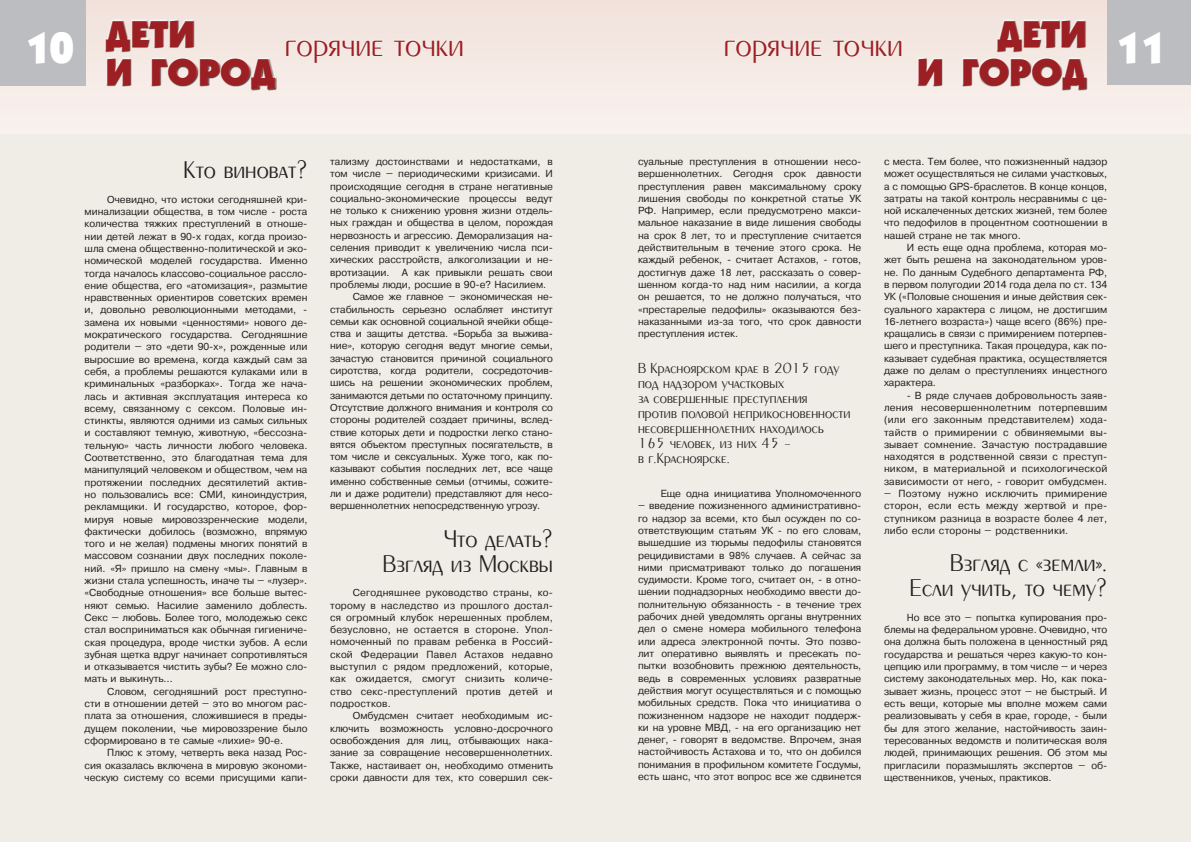
<style>
.page{position:relative;width:1191px;height:842px;background:#f7ede7}
.page>*{position:absolute;margin:0;border:0;box-sizing:border-box;transform-origin:0 0}
.t1{font:900 44.2px "Kabel CTT";color:#fff}
.t2{font:900 37.5px/37.8px "Kabel CTT";color:#9c2023;text-align:right}
.t3{font:300 33.7px "Penta";color:#9c2023}
.ПОДЗАГ{font:300 25px/25px "Penta";color:#231f20;text-align:right}
.ПОДЗАГ-2{font:300 15px/15px "Penta";color:#231f20}
.ОСНОВНОЙ{font:10px/12.3px "Pragmatica Plain";color:#231f20;text-align:justify}
</style>
<div class="page">
<div style="left:0;top:0;width:85px;height:85px;background:#bcbdc0"></div>
<div style="left:1107px;top:0;width:84px;height:84px;background:#bcbdc0"></div>
<div style="left:284px;top:38px;width:181px;height:27px;background:#f5e9e4"></div>
<div style="left:105px;top:20px;width:172px;height:70px;background:#231f20;opacity:.75"></div>
<div style="left:723px;top:38px;width:180px;height:27px;background:#f5e9e4"></div>
<div style="left:917px;top:20px;width:170px;height:70px;background:#231f20;opacity:.75"></div>
<div style="left:0;top:135px;width:1191px;height:707px;background:#efede6"></div>
<h2 class="t2" style="left:105px;top:14px;width:91px">ДЕТИ</h2>
<h2 class="t2" style="left:916px;top:14px;width:172px">ДЕТИ<br>И ГОРОД</h2>
<h1 class="t1" style="left:26px;top:21px;width:49px">10</h1>
<h1 class="t1" style="left:1116px;top:21px;width:51px">11</h1>
<h3 class="t3" style="left:285px;top:29px;width:181px">горячие точки</h3>
<h3 class="t3" style="left:724px;top:29px;width:181px">горячие точки</h3>
<h2 class="t2" style="left:105px;top:52px;width:172px">И ГОРОД</h2>
<p class="ПОДЗАГ" style="left:184px;top:158px;width:125px">Кто виноват?</p>
<p class="ОСНОВНОЙ" style="left:85px;top:193px;width:224px;text-indent:23px">Очевидно, что истоки сегодняшней кри&shy;минализации общества, в том числе - роста количества тяжких преступлений в отноше&shy;нии детей лежат в 90-х годах, когда произо&shy;шла смена общественно-политической и эко&shy;номической моделей государства. Именно тогда началось классово-социальное рассло&shy;ение общества, его «атомизация», размытие нравственных ориентиров советских времен и, довольно революционными методами, - замена их новыми «ценностями» нового де&shy;мократического государства. Сегодняшние родители – это «дети 90-х», рожденные или выросшие во времена, когда каждый сам за себя, а проблемы решаются кулаками или в криминальных «разборках». Тогда же нача&shy;лась и активная эксплуатация интереса ко всему, связанному с сексом. Половые ин&shy;стинкты, являются одними из самых сильных и составляют темную, животную, «бессозна&shy;тельную» часть личности любого человека.<br>Соответственно, это благодатная тема для манипуляций человеком и обществом, чем на протяжении последних десятилетий актив&shy;но пользовались все: СМИ, киноиндустрия, рекламщики. И государство, которое, фор&shy;мируя новые мировоззренческие модели, фактически добилось (возможно, впрямую того и не желая) подмены многих понятий в массовом сознании двух последних поколе&shy;ний. «Я» пришло на смену «мы». Главным в жизни стала успешность, иначе ты – «лузер». «Свободные отношения» все больше вытес&shy;няют семью. Насилие заменило доблесть.<br>Секс – любовь. Более того, молодежью секс стал восприниматься как обычная гигиениче&shy;ская процедура, вроде чистки зубов. А если зубная щетка вдруг начинает сопротивляться и отказывается чистить зубы? Ее можно сло&shy;мать и выкинуть…</p>
<p class="ОСНОВНОЙ" style="left:85px;top:685px;width:224px;text-indent:23px">Словом, сегодняшний рост преступно&shy;сти в отношении детей – это во многом рас&shy;плата за отношения, сложившиеся в преды&shy;дущем поколении, чье мировоззрение было сформировано в те самые «лихие» 90-е.</p>
<p class="ОСНОВНОЙ" style="left:85px;top:747px;width:224px;text-indent:23px">Плюс к этому, четверть века назад Рос&shy;сия оказалась включена в мировую экономи&shy;ческую систему со всеми присущими капи-</p>
<p class="ОСНОВНОЙ" style="left:330px;top:155px;width:224px">тализму достоинствами и недостатками, в том числе – периодическими кризисами. И происходящие сегодня в стране негативные социально-экономические процессы ведут не только к снижению уровня жизни отдель&shy;ных граждан и общества в целом, порождая нервозность и агрессию. Деморализация на&shy;селения приводит к увеличению числа пси&shy;хических расстройств, алкоголизации и не&shy;вротизации. А как привыкли решать свои проблемы люди, росшие в 90-е? Насилием.</p>
<p class="ОСНОВНОЙ" style="left:330px;top:291px;width:224px;text-indent:23px">Самое же главное – экономическая не&shy;стабильность серьезно ослабляет институт семьи как основной социальной ячейки обще&shy;ства и защиты детства. «Борьба за выжива&shy;ние», которую сегодня ведут многие семьи, зачастую становится причиной социального сиротства, когда родители, сосредоточив&shy;шись на решении экономических проблем, занимаются детьми по остаточному принципу.<br>Отсутствие должного внимания и контроля со стороны родителей создает причины, вслед&shy;ствие которых дети и подростки легко стано&shy;вятся объектом преступных посягательств, в том числе и сексуальных. Хуже того, как по&shy;казывают события последних лет, все чаще именно собственные семьи (отчимы, сожите&shy;ли и даже родители) представляют для несо&shy;вершеннолетних непосредственную угрозу.</p>
<p class="ПОДЗАГ" style="left:383px;top:527px;width:172px">Что делать?<br>Взгляд из Москвы</p>
<p class="ОСНОВНОЙ" style="left:330px;top:587px;width:224px;text-indent:23px">Сегодняшнее руководство страны, ко&shy;торому в наследство из прошлого достал&shy;ся огромный клубок нерешенных проблем, безусловно, не остается в стороне. Упол&shy;номоченный по правам ребенка в Россий&shy;ской Федерации Павел Астахов недавно выступил с рядом предложений, которые, как ожидается, смогут снизить количе&shy;ство секс-преступлений против детей и подростков.</p>
<p class="ОСНОВНОЙ" style="left:330px;top:710px;width:224px;text-indent:23px">Омбудсмен считает необходимым ис&shy;ключить возможность условно-досрочного освобождения для лиц, отбывающих нака&shy;зание за совращение несовершеннолетних.<br>Также, настаивает он, необходимо отменить сроки давности для тех, кто совершил сек-</p>
<p class="ОСНОВНОЙ" style="left:638px;top:155px;width:225px">суальные преступления в отношении несо&shy;вершеннолетних. Сегодня срок давности преступления равен максимальному сроку лишения свободы по конкретной статье УК РФ. Например, если предусмотрено макси&shy;мальное наказание в виде лишения свободы на срок 8 лет, то и преступление считается действительным в течение этого срока. Не каждый ребенок, - считает Астахов, - готов, достигнув даже 18 лет, рассказать о совер&shy;шенном когда-то над ним насилии, а когда он решается, то не должно получаться, что «престарелые педофилы» оказываются без&shy;наказанными из-за того, что срок давности преступления истек.</p>
<p class="ПОДЗАГ-2" style="left:638px;top:361px;width:214px">В Красноярском крае в 2015 году под надзором участковых<br>за совершенные преступления<br>против половой неприкосновенности несовершеннолетних находилось<br>165 человек, из них 45 –<br>в г.Красноярске.</p>
<p class="ОСНОВНОЙ" style="left:660px;top:488px;width:202px">Еще одна инициатива Уполномоченного</p>
<p class="ОСНОВНОЙ" style="left:638px;top:500px;width:225px">– введение пожизненного административно&shy;го надзор за всеми, кто был осужден по со&shy;ответствующим статьям УК - по его словам, вышедшие из тюрьмы педофилы становятся рецидивистами в 98% случаев. А сейчас за ними присматривают только до погашения судимости. Кроме того, считает он, - в отно&shy;шении поднадзорных необходимо ввести до&shy;полнительную обязанность - в течение трех рабочих дней уведомлять органы внутренних дел о смене номера мобильного телефона или адреса электронной почты. Это позво&shy;лит оперативно выявлять и пресекать по&shy;пытки возобновить прежнюю деятельность, ведь в современных условиях развратные действия могут осуществляться и с помощью мобильных средств. Пока что инициатива о пожизненном надзоре не находит поддерж&shy;ки на уровне МВД, - на его организацию нет денег, - говорят в ведомстве. Впрочем, зная настойчивость Астахова и то, что он добился понимания в профильном комитете Госдумы, есть шанс, что этот вопрос все же сдвинется</p>
<p class="ОСНОВНОЙ" style="left:884px;top:155px;width:225px">с места. Тем более, что пожизненный надзор может осуществляться не силами участковых, а с помощью GPS-браслетов. В конце концов, затраты на такой контроль несравнимы с це&shy;ной искалеченных детских жизней, тем более что педофилов в процентном соотношении в нашей стране не так много.</p>
<p class="ОСНОВНОЙ" style="left:884px;top:242px;width:225px;text-indent:23px">И есть еще одна проблема, которая мо&shy;жет быть решена на законодательном уров&shy;не. По данным Судебного департамента РФ, в первом полугодии 2014 года дела по ст. 134<br>УК («Половые сношения и иные действия сек&shy;суального характера с лицом, не достигшим 16-летнего возраста») чаще всего (86%) пре&shy;кращались в связи с примирением потерпев&shy;шего и преступника. Такая процедура, как по&shy;казывает судебная практика, осуществляется даже по делам о преступлениях инцестного характера.</p>
<p class="ОСНОВНОЙ" style="left:884px;top:389px;width:225px;text-indent:23px">- В ряде случаев добровольность заяв&shy;ления несовершеннолетним потерпевшим (или его законным представителем) хода&shy;тайств о примирении с обвиняемыми вы&shy;зывает сомнение. Зачастую пострадавшие находятся в родственной связи с преступ&shy;ником, в материальной и психологической зависимости от него, - говорит омбудсмен.</p>
<p class="ОСНОВНОЙ" style="left:884px;top:488px;width:225px">– Поэтому нужно исключить примирение сторон, если есть между жертвой и пре&shy;ступником разница в возрасте более 4 лет, либо если стороны – родственники.</p>
<p class="ПОДЗАГ" style="left:910px;top:551px;width:199px">Взгляд с «земли».<br>Если учить, то чему?</p>
<p class="ОСНОВНОЙ" style="left:884px;top:611px;width:225px;text-indent:23px">Но все это – попытка купирования про&shy;блемы на федеральном уровне. Очевидно, что она должна быть положена в ценностный ряд государства и решаться через какую-то кон&shy;цепцию или программу, в том числе – и через систему законодательных мер. Но, как пока&shy;зывает жизнь, процесс этот – не быстрый. И есть вещи, которые мы вполне можем сами реализовывать у себя в крае, городе, - были бы для этого желание, настойчивость заин&shy;тересованных ведомств и политическая воля людей, принимающих решения. Об этом мы пригласили поразмышлять экспертов – об&shy;щественников, ученых, практиков.</p>
</div>
